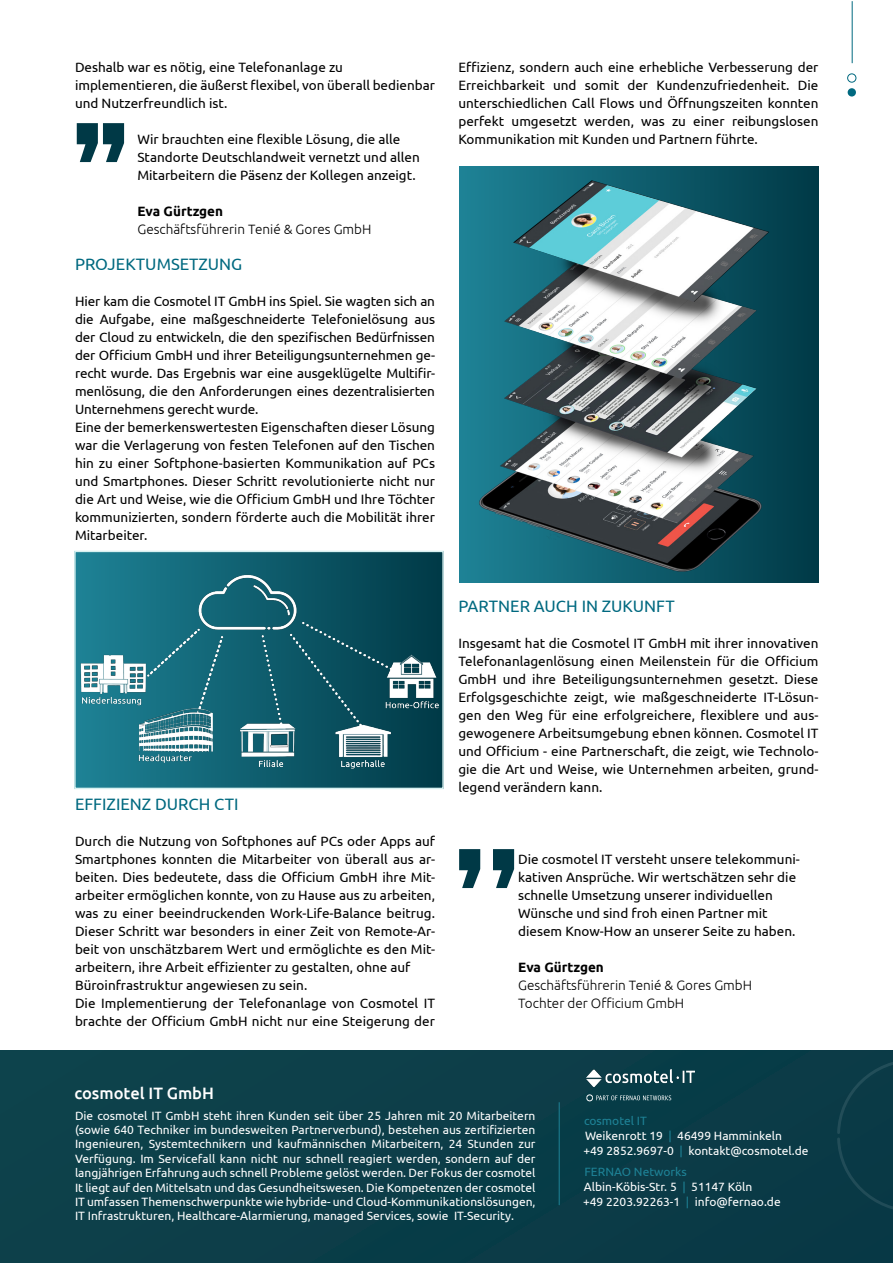
<style>
.page{position:relative;width:893px;height:1263px;background:#fff}
.page>*{position:absolute;margin:0;border:0;box-sizing:border-box;transform-origin:0 0}
.t1{font:16.5px "Ubuntu";color:#006980}
.t2{font:500 16.5px "Ubuntu";color:#fff}
.t3{font:13.5px/18px "Ubuntu";color:#000}
.t4{font:300 13.5px "Ubuntu";color:#000}
.t5{font:700 13.5px "Ubuntu";color:#000}
.t6{font:12px/14.4px "Ubuntu";color:#fff;text-align:justify}
.t7{font:12px "Ubuntu";color:#1e8296}
.s1{color:#1e8296}
</style>
<div class="page">
<div style="left:75px;top:551px;width:368px;height:237px;background:linear-gradient(to right,#1e8296,#003947)"></div>
<div style="left:74px;top:551px;width:370px;height:238px;border:2px solid #d7f0f0"></div>
<div style="left:0;top:1050px;width:893px;height:213px;background:#0d3e49"></div>
<hr style="left:559px;top:1102px;width:1px;height:103px;background:#1e8296">
<svg style="left:586px;top:1094px;width:85px;height:7px"></svg>
<hr style="left:852px;top:1px;width:1px;height:62px;background:#006980">
<div style="left:847px;top:73px;width:9px;height:10px;border:1px solid #006980;border-radius:50%"></div>
<div style="left:848px;top:88px;width:8px;height:9px;background:#006980;border-radius:50%"></div>
<svg style="left:837px;top:1062px;width:56px;height:147px"></svg>
<img style="left:586px;top:1070px;width:108px;height:16px">
<img style="left:76px;top:565px;width:364px;height:210px">
<div style="left:460px;top:167px;width:358px;height:415px;background:linear-gradient(to right,#1e8296,#003a47)"></div>
<svg style="left:459px;top:849px;width:21px;height:39px"></svg>
<svg style="left:493px;top:849px;width:21px;height:39px"></svg>
<img style="left:477px;top:167px;width:322px;height:408px">
<svg style="left:77px;top:123px;width:47px;height:39px"></svg>
<p class="t3" style="left:75px;top:58px;width:269px">Deshalb war es nötig, eine Telefonanlage zu</p>
<p class="t3" style="left:75px;top:76px;width:362px">implementieren, die äußerst flexibel, von überall bedienbar und Nutzerfreundlich ist.</p>
<p class="t3" style="left:137px;top:130px;width:284px">Wir brauchten eine flexible Lösung, die alle<br>Standorte Deutschlandweit vernetzt und allen<br>Mitarbeitern die Päsenz der Kollegen anzeigt.</p>
<p class="t5" style="left:137px;top:203px;width:87px">Eva Gürtzgen</p>
<p class="t4" style="left:137px;top:221px;width:235px">Geschäftsführerin Tenié &amp; Gores GmbH</p>
<p class="t1" style="left:75px;top:254px;width:169px">PROJEKTUMSETZUNG</p>
<p class="t3" style="left:75px;top:292px;width:362px;text-align:justify">Hier kam die Cosmotel IT GmbH ins Spiel. Sie wagten sich an die Aufgabe, eine maßgeschneiderte Telefonielösung aus der Cloud zu entwickeln, die den spezifischen Bedürfnissen der Officium GmbH und ihrer Beteiligungsunternehmen ge&shy;recht wurde. Das Ergebnis war eine ausgeklügelte Multifir&shy;menlösung, die den Anforderungen eines dezentralisierten Unternehmens gerecht wurde.</p>
<p class="t3" style="left:75px;top:418px;width:362px;text-align:justify">Eine der bemerkenswertesten Eigenschaften dieser Lösung war die Verlagerung von festen Telefonen auf den Tischen hin zu einer Softphone-basierten Kommunikation auf PCs und Smartphones. Dieser Schritt revolutionierte nicht nur die Art und Weise, wie die Officium GmbH und Ihre Töchter kommunizierten, sondern förderte auch die Mobilität ihrer Mitarbeiter.</p>
<p class="t3" style="left:458px;top:58px;width:362px;text-align:justify">Effizienz, sondern auch eine erhebliche Verbesserung der Erreichbarkeit und somit der Kundenzufriedenheit. Die unterschiedlichen Call Flows und Öffnungszeiten konnten perfekt umgesetzt werden, was zu einer reibungslosen Kommunikation mit Kunden und Partnern führte.</p>
<p class="t1" style="left:75px;top:794px;width:165px">EFFIZIENZ DURCH CTI</p>
<p class="t3" style="left:75px;top:832px;width:362px">Durch die Nutzung von Softphones auf PCs oder Apps auf Smartphones konnten die Mitarbeiter von überall aus ar&shy;beiten. Dies bedeutete, dass die Officium GmbH ihre Mit&shy;arbeiter ermöglichen konnte, von zu Hause aus zu arbeiten, was zu einer beeindruckenden Work-Life-Balance beitrug.<br>Dieser Schritt war besonders in einer Zeit von Remote-Ar&shy;beit von unschätzbarem Wert und ermöglichte es den Mit&shy;arbeitern, ihre Arbeit effizienter zu gestalten, ohne auf Büroinfrastruktur angewiesen zu sein.</p>
<p class="t3" style="left:75px;top:994px;width:362px">Die Implementierung der Telefonanlage von Cosmotel IT brachte der Officium GmbH nicht nur eine Steigerung der</p>
<p class="t1" style="left:458px;top:596px;width:218px">PARTNER AUCH IN ZUKUNFT</p>
<p class="t3" style="left:458px;top:634px;width:362px;text-align:justify">Insgesamt hat die Cosmotel IT GmbH mit ihrer innovativen Telefonanlagenlösung einen Meilenstein für die Officium GmbH und ihre Beteiligungsunternehmen gesetzt. Diese Erfolgsgeschichte zeigt, wie maßgeschneiderte IT-Lösun&shy;gen den Weg für eine erfolgreichere, flexiblere und aus&shy;gewogenere Arbeitsumgebung ebnen können. Cosmotel IT und Officium - eine Partnerschaft, die zeigt, wie Technolo&shy;gie die Art und Weise, wie Unternehmen arbeiten, grund&shy;legend verändern kann.</p>
<p class="t3" style="left:518px;top:850px;width:283px">Die cosmotel IT versteht unsere telekommuni&shy;kativen Ansprüche. Wir wertschätzen sehr die schnelle Umsetzung unserer individuellen</p>
<p class="t3" style="left:518px;top:904px;width:251px">Wünsche und sind froh einen Partner mit</p>
<p class="t3" style="left:518px;top:922px;width:279px">diesem Know-How an unserer Seite zu haben.</p>
<p class="t5" style="left:518px;top:959px;width:87px">Eva Gürtzgen</p>
<p class="t4" style="left:518px;top:977px;width:235px">Geschäftsführerin Tenié &amp; Gores GmbH</p>
<p class="t4" style="left:518px;top:995px;width:168px">Tochter der Officium GmbH</p>
<p class="t2" style="left:74px;top:1083px;width:141px">cosmotel IT GmbH</p>
<p class="t6" style="left:75px;top:1108px;width:462px">Die cosmotel IT GmbH steht ihren Kunden seit über 25 Jahren mit 20 Mitarbeitern (sowie 640 Techniker im bundesweiten Partnerverbund), bestehen aus zertifizierten Ingenieuren, Systemtechnikern und kaufmännischen Mitarbeitern, 24 Stunden zur Verfügung. Im Servicefall kann nicht nur schnell reagiert werden, sondern auf der langjährigen Erfahrung auch schnell Probleme gelöst werden. Der Fokus der cosmotel It liegt auf den Mittelsatn und das Gesundheitswesen. Die Kompetenzen der cosmotel IT umfassen Themenschwerpunkte wie hybride- und Cloud-Kommunikationslösungen, IT Infrastrukturen, Healthcare-Alarmierung, managed Services, sowie IT-Security.</p>
<p class="t7" style="left:584px;top:1113px;width:64px">cosmotel IT</p>
<p class="t6" style="left:585px;top:1128px;width:199px">Weikenrott 19 <span class="s1">|</span> 46499 Hamminkeln</p>
<p class="t6" style="left:583px;top:1143px;width:227px">+49 2852.9697-0 <span class="s1">|</span> kontakt@cosmotel.de</p>
<p class="t7" style="left:584px;top:1164px;width:104px">FERNAO Networks</p>
<p class="t6" style="left:584px;top:1179px;width:170px">Albin-Köbis-Str. 5 <span class="s1">|</span> 51147 Köln</p>
<p class="t6" style="left:583px;top:1194px;width:199px">+49 2203.92263-1 <span class="s1">|</span> info@fernao.de</p>
</div>
